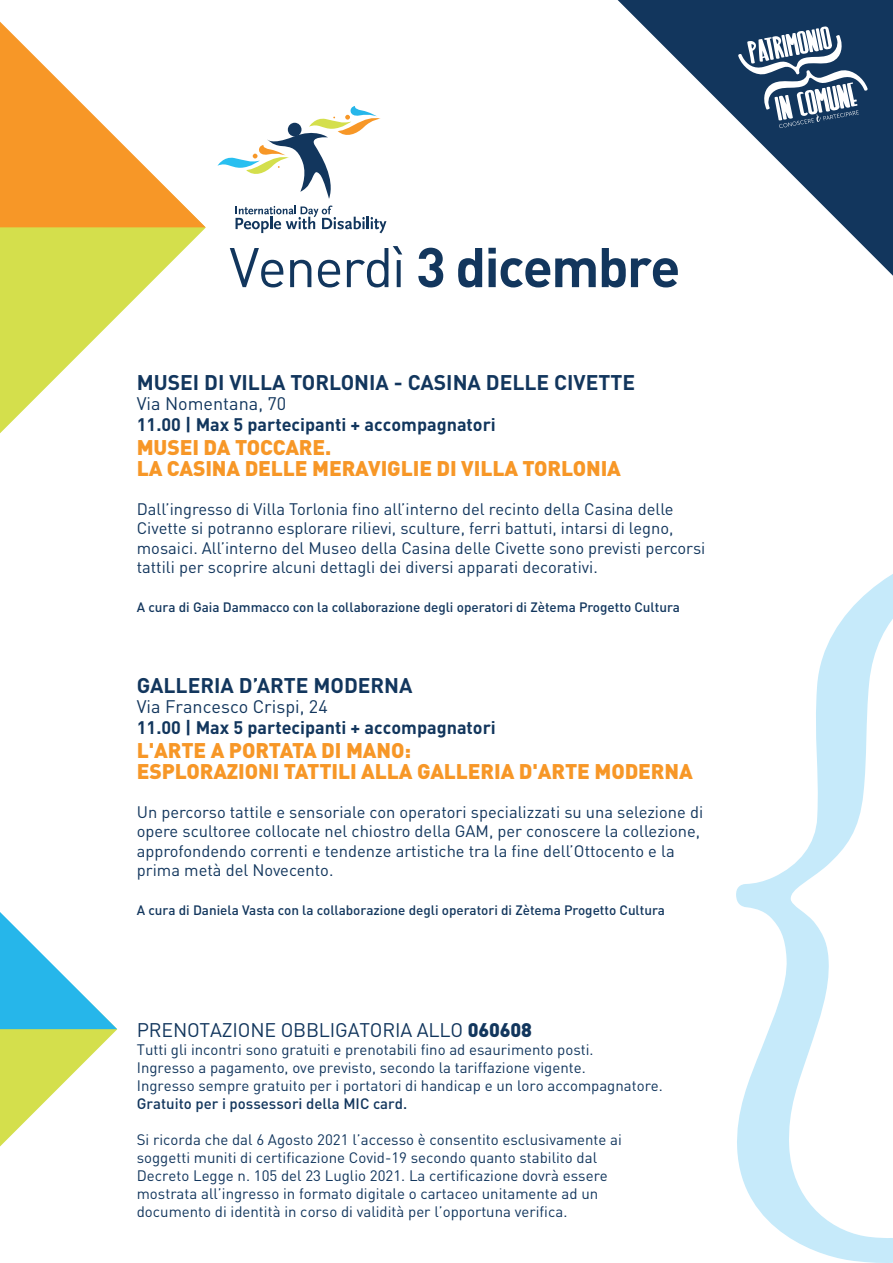
<style>
.page{position:relative;width:893px;height:1263px;background:#fff}
.page>*{position:absolute;margin:0;border:0;box-sizing:border-box;transform-origin:0 0}
.t1{font:700 55.05px "DIN";letter-spacing:-.03em;color:#12365d}
.t2{font:900 21px/21px "DIN";letter-spacing:-.005em;color:#f79727}
.t3{font:700 21px "DIN";color:#12365d}
.t4{font:19.5px "DIN";letter-spacing:-.01em;color:#12365d}
.t5{font:700 18px "DIN";color:#12365d}
.t6{font:18px "DIN";color:#12365d}
.t7{font:16.5px/19.5px "DIN";color:#12365d}
.t8{font:15px/18px "DIN";color:#12365d}
.t9{font:500 15px "DIN";color:#12365d}
.t10{font:500 13.5px "DIN";color:#12365d}
.s1{font-weight:400}
.s2{font-weight:900}
</style>
<div class="page">
<svg style="left:736px;top:574px;width:157px;height:689px"></svg>
<svg style="left:0;top:912px;width:117px;height:234px"></svg>
<svg style="left:0;top:227px;width:206px;height:206px"></svg>
<svg style="left:0;top:22px;width:206px;height:205px"></svg>
<svg style="left:618px;top:0;width:275px;height:276px"></svg>
<svg style="left:217px;top:106px;width:164px;height:93px"></svg>
<div style="left:288px;top:123px;width:13px;height:13px;background:#12365d;border-radius:50%"></div>
<svg style="left:236px;top:206px;width:150px;height:27px"></svg>
<svg style="left:738px;top:26px;width:130px;height:102px"></svg>
<h1 class="t1" style="left:229px;top:231px;width:453px"><span class="s1">Venerdì</span> 3 dicembre</h1>
<p class="t3" style="left:137px;top:369px;width:500px">MUSEI DI VILLA TORLONIA - CASINA DELLE CIVETTE</p>
<p class="t6" style="left:137px;top:392px;width:151px">Via Nomentana, 70</p>
<p class="t5" style="left:137px;top:413px;width:361px">11.00 | Max 5 partecipanti + accompagnatori</p>
<p class="t2" style="left:137px;top:436px;width:486px">MUSEI DA TOCCARE.<br>LA CASINA DELLE MERAVIGLIE DI VILLA TORLONIA</p>
<p class="t7" style="left:137px;top:499px;width:570px">Dall’ingresso di Villa Torlonia fino all’interno del recinto della Casina delle Civette si potranno esplorare rilievi, sculture, ferri battuti, intarsi di legno, mosaici. All’interno del Museo della Casina delle Civette sono previsti percorsi tattili per scoprire alcuni dettagli dei diversi apparati decorativi.</p>
<p class="t10" style="left:137px;top:599px;width:545px">A cura di Gaia Dammacco con la collaborazione degli operatori di Zètema Progetto Cultura</p>
<p class="t3" style="left:137px;top:672px;width:277px">GALLERIA D’ARTE MODERNA</p>
<p class="t6" style="left:137px;top:695px;width:192px">Via Francesco Crispi, 24</p>
<p class="t5" style="left:137px;top:716px;width:361px">11.00 | Max 5 partecipanti + accompagnatori</p>
<p class="t2" style="left:137px;top:739px;width:558px">L'ARTE A PORTATA DI MANO:<br>ESPLORAZIONI TATTILI ALLA GALLERIA D'ARTE MODERNA</p>
<p class="t7" style="left:137px;top:802px;width:568px">Un percorso tattile e sensoriale con operatori specializzati su una selezione di opere scultoree collocate nel chiostro della GAM, per conoscere la collezione, approfondendo correnti e tendenze artistiche tra la fine dell’Ottocento e la prima metà del Novecento.</p>
<p class="t10" style="left:137px;top:902px;width:530px">A cura di Daniela Vasta con la collaborazione degli operatori di Zètema Progetto Cultura</p>
<p class="t4" style="left:137px;top:1018px;width:397px">PRENOTAZIONE OBBLIGATORIA ALLO <span class="s2">060608</span></p>
<p class="t8" style="left:137px;top:1040px;width:528px">Tutti gli incontri sono gratuiti e prenotabili fino ad esaurimento posti.<br>Ingresso a pagamento, ove previsto, secondo la tariffazione vigente.<br>Ingresso sempre gratuito per i portatori di handicap e un loro accompagnatore.</p>
<p class="t9" style="left:137px;top:1094px;width:272px">Gratuito per i possessori della MIC card.</p>
<p class="t8" style="left:137px;top:1130px;width:487px">Si ricorda che dal 6 Agosto 2021 l’accesso è consentito esclusivamente ai soggetti muniti di certificazione Covid-19 secondo quanto stabilito dal Decreto Legge n. 105 del 23 Luglio 2021. La certificazione dovrà essere mostrata all’ingresso in formato digitale o cartaceo unitamente ad un documento di identità in corso di validità per l’opportuna verifica.</p>
</div>
